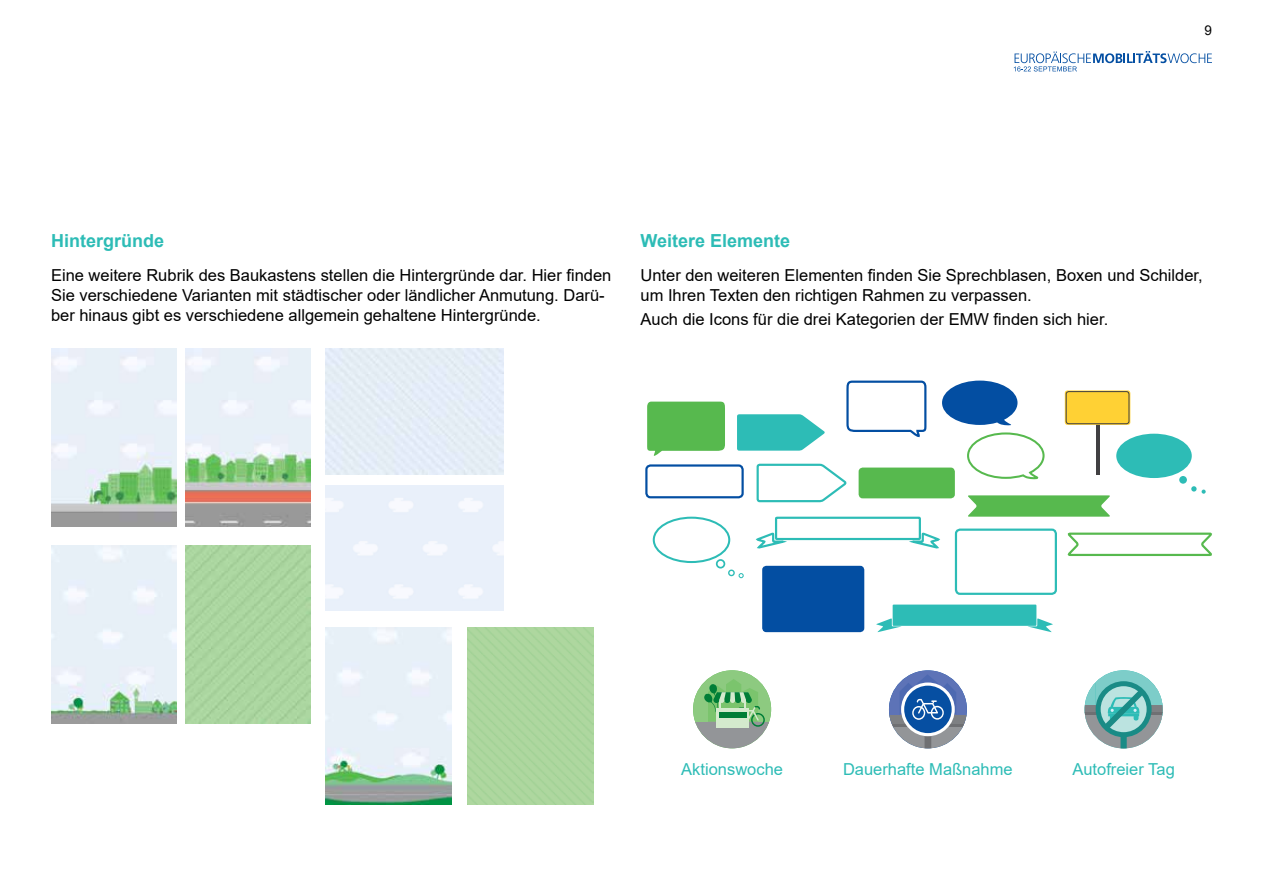
<style>
.page{position:relative;width:1263px;height:893px;background:#fff}
.page>*{position:absolute;margin:0;border:0;box-sizing:border-box;transform-origin:0 0}
.t1{font:700 18px "Arial";color:#2dbcb6}
.t2{font:16.5px/19.8px "Arial";color:#000}
.t3{font:16.5px "Arial";color:#2dbcb6}
.t4{font:13.5px "Arial";color:#000}
</style>
<div class="page">
<svg style="left:1014px;top:51px;width:198px;height:20px"></svg>
<svg style="left:697px;top:727px;width:70px;height:21px"></svg>
<div style="left:716px;top:709px;width:33px;height:19px;background:#d4eacd"></div>
<svg style="left:693px;top:670px;width:78px;height:57px"></svg>
<svg style="left:1084px;top:670px;width:79px;height:78px"></svg>
<svg style="left:889px;top:670px;width:78px;height:78px"></svg>
<svg style="left:647px;top:402px;width:78px;height:54px;background:#67bf5f"></svg>
<svg style="left:846px;top:380px;width:81px;height:58px"></svg>
<div style="left:728px;top:570px;width:7px;height:6px;border:1px solid #2dbcb6;border-radius:50%"></div>
<svg style="left:729px;top:570px;width:15px;height:8px"></svg>
<div style="left:716px;top:559px;width:9px;height:9px;border:2px solid #2dbcb6;border-radius:50%"></div>
<div style="left:653px;top:517px;width:77px;height:46px;border:2px solid #2dbcb6;border-radius:50%"></div>
<svg style="left:1191px;top:486px;width:15px;height:8px"></svg>
<div style="left:1179px;top:476px;width:8px;height:8px;background:#2dbcb6;border-radius:50%"></div>
<div style="left:1116px;top:434px;width:76px;height:44px;background:#2dbcb6;border-radius:50%"></div>
<svg style="left:737px;top:414px;width:88px;height:37px;background:#4cc5c0"></svg>
<svg style="left:756px;top:463px;width:91px;height:40px"></svg>
<div style="left:859px;top:468px;width:96px;height:30px;background:#57b94e;border-radius:4px"></div>
<div style="left:645px;top:464px;width:99px;height:34px;border:2px solid #034ea2;border-radius:4px"></div>
<svg style="left:942px;top:381px;width:103px;height:100px"></svg>
<svg style="left:968px;top:495px;width:142px;height:22px;background:#66bf5e"></svg>
<svg style="left:1067px;top:532px;width:145px;height:24px"></svg>
<div style="left:893px;top:605px;width:143px;height:21px;background:#2dbcb6"></div>
<svg style="left:876px;top:618px;width:26px;height:14px"></svg>
<svg style="left:1027px;top:618px;width:26px;height:14px"></svg>
<div style="left:775px;top:517px;width:146px;height:23px;border:2px solid #2dbcb6"></div>
<svg style="left:755px;top:531px;width:29px;height:18px"></svg>
<svg style="left:911px;top:531px;width:29px;height:18px"></svg>
<div style="left:955px;top:529px;width:102px;height:66px;border:2px solid #2dbcb6;border-radius:4px"></div>
<div style="left:762px;top:566px;width:102px;height:66px;background:#034ea2;border-radius:4px"></div>
<svg style="left:1096px;top:425px;width:3px;height:49px"></svg>
<div style="left:1065px;top:390px;width:65px;height:35px;background:#ffd134;border-radius:3px"></div>
<div style="left:1066px;top:391px;width:63px;height:33px;border:1px solid #414042;border-radius:3px"></div>
<div style="left:185px;top:546px;width:126px;height:177px;background:#abd6a0"></div>
<img style="left:51px;top:546px;width:126px;height:177px">
<img style="left:326px;top:627px;width:126px;height:178px">
<img style="left:51px;top:349px;width:126px;height:177px">
<img style="left:185px;top:349px;width:126px;height:177px">
<p class="t4" style="left:1204px;top:21px;width:9px">9</p>
<p class="t1" style="left:51px;top:228px;width:115px">Hintergründe</p>
<p class="t2" style="left:51px;top:265px;width:562px">Eine weitere Rubrik des Baukastens stellen die Hintergründe dar. Hier finden<br>Sie verschiedene Varianten mit städtischer oder ländlicher Anmutung. Darü&shy;ber hinaus gibt es verschiedene allgemein gehaltene Hintergründe.</p>
<p class="t1" style="left:640px;top:228px;width:151px">Weitere Elemente</p>
<p class="t2" style="left:640px;top:265px;width:564px">Unter den weiteren Elementen finden Sie Sprechblasen, Boxen und Schilder, um Ihren Texten den richtigen Rahmen zu verpassen.</p>
<p class="t2" style="left:640px;top:309px;width:469px">Auch die Icons für die drei Kategorien der EMW finden sich hier.</p>
<p class="t3" style="left:681px;top:758px;width:103px">Aktionswoche</p>
<p class="t3" style="left:843px;top:758px;width:171px">Dauerhafte Maßnahme</p>
<p class="t3" style="left:1072px;top:758px;width:104px">Autofreier Tag</p>
</div>
